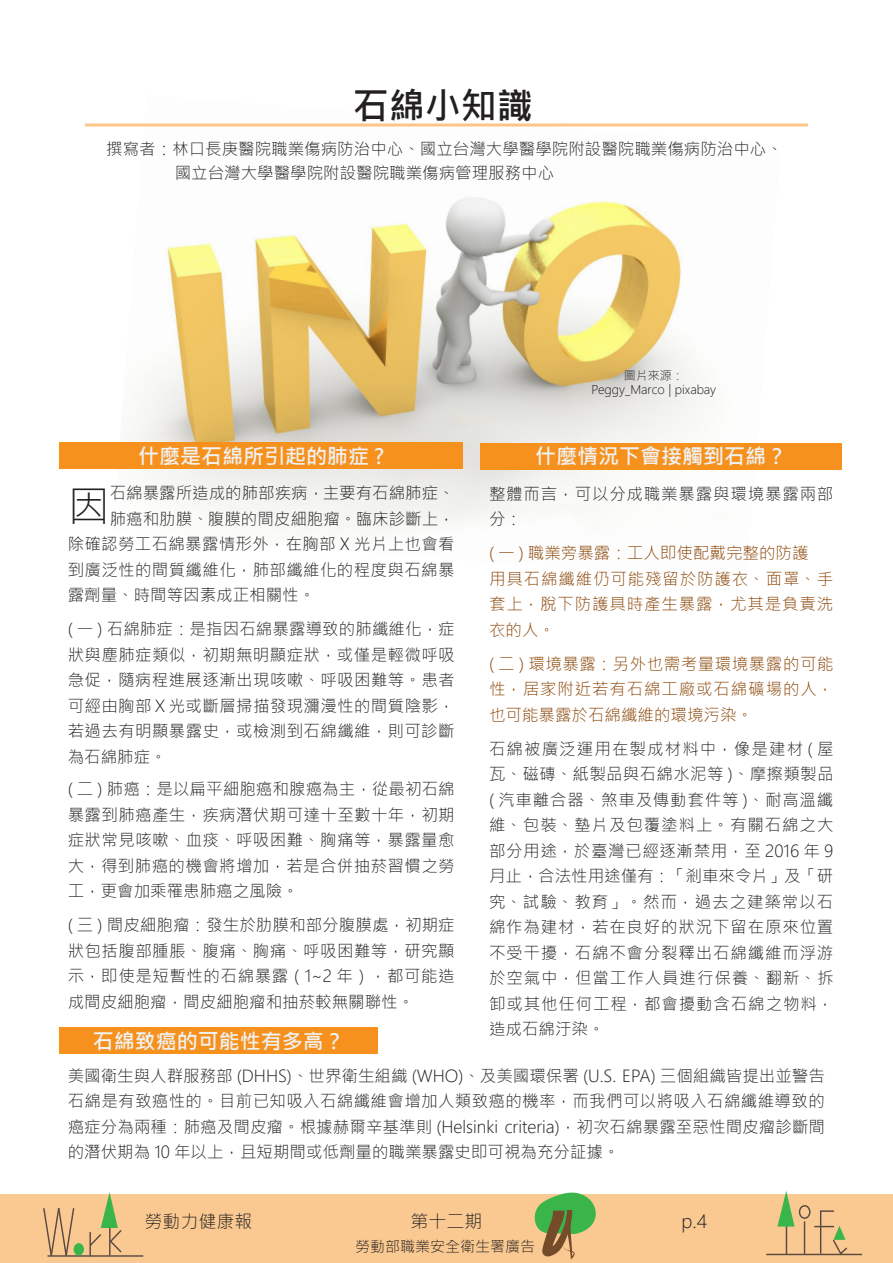
<style>
.page{position:relative;width:893px;height:1263px;background:#fff}
.page>*{position:absolute;margin:0;border:0;box-sizing:border-box;transform-origin:0 0}
.段落樣式4{font:300 42px "Microsoft Jheng Hei";color:#231f20}
.段落樣式1{font:700 36px "Microsoft Jheng Hei";color:#231f20}
.段落樣式1-2{font:700 21px "Microsoft Jheng Hei";color:#f0f1f2}
.段落樣式1-3{font:300 18px "Microsoft Jheng Hei";color:#231f20}
.段落樣式4-2{font:300 16.5px/25.5px "Microsoft Jheng Hei";letter-spacing:.02em;color:#231f20;text-align:justify}
.段落樣式4-3{font:300 16.5px/25.5px "Microsoft Jheng Hei";letter-spacing:.05em;color:#884100}
.段落樣式1-4{font:300 16.5px "Microsoft Jheng Hei";color:#231f20}
.段落樣式4-4{font:300 16.5px "Microsoft Jheng Hei";color:#231f20}
.段落樣式4-5{font:300 16.5px/25.5px "Microsoft Jheng Hei";letter-spacing:.05em;color:#231f20}
.段落樣式1-5{font:300 15px "Microsoft Jheng Hei";color:#231f20}
.段落樣式3{font:300 12px "Microsoft Jheng Hei";color:#231f20}
</style>
<div class="page">
<img style="left:112px;top:126px;width:669px;height:404px">
<hr style="left:85px;top:123px;width:723px;height:3px;background:#f6911e">
<div style="left:59px;top:442px;width:404px;height:27px;background:#f6911e"></div>
<div style="left:480px;top:443px;width:362px;height:26px;background:#f6911e"></div>
<div style="left:59px;top:1027px;width:319px;height:27px;background:#f6911e"></div>
<div style="left:0;top:1195px;width:893px;height:68px;background:#fac991"></div>
<hr style="left:786px;top:1217px;width:1px;height:37px;background:#594a42">
<hr style="left:804px;top:1221px;width:1px;height:33px;background:#594a42">
<div style="left:799px;top:1205px;width:11px;height:14px;border:1px solid #594a42;border-radius:50%"></div>
<hr style="left:766px;top:1254px;width:96px;height:1px;background:#594a42">
<hr style="left:48px;top:1255px;width:95px;height:2px;background:#594a42">
<svg style="left:43px;top:1208px;width:32px;height:49px"></svg>
<div style="left:74px;top:1243px;width:10px;height:12px;background:#39b54a;border-radius:50%"></div>
<hr style="left:89px;top:1232px;width:2px;height:24px;background:#594a42">
<hr style="left:109px;top:1219px;width:2px;height:36px;background:#594a42">
<svg style="left:88px;top:1192px;width:35px;height:62px"></svg>
<svg style="left:777px;top:1191px;width:17px;height:35px"></svg>
<svg style="left:814px;top:1210px;width:35px;height:46px"></svg>
<svg style="left:531px;top:1192px;width:79px;height:67px"></svg>
<p class="段落樣式1" style="left:353px;top:83px;width:181px">石綿小知識</p>
<p class="段落樣式1-4" style="left:106px;top:138px;width:678px">撰寫者：林口長庚醫院職業傷病防治中心、國立台灣大學醫學院附設醫院職業傷病防治中心、</p>
<p class="段落樣式1-4" style="left:175px;top:162px;width:381px">國立台灣大學醫學院附設醫院職業傷病管理服務中心</p>
<p class="段落樣式1-2" style="left:138px;top:443px;width:248px">什麼是石綿所引起的肺症 ?</p>
<p class="段落樣式3" style="left:624px;top:368px;width:61px">圖片來源：</p>
<p class="段落樣式3" style="left:591px;top:382px;width:126px">Peggy_Marco | pixabay</p>
<p class="段落樣式1-2" style="left:535px;top:443px;width:254px">什麼情況下會接觸到石綿？</p>
<p class="段落樣式4" style="left:68px;top:480px;width:43px">因</p>
<p class="段落樣式4-4" style="left:110px;top:482px;width:346px">石綿暴露所造成的肺部疾病，主要有石綿肺症、</p>
<p class="段落樣式4-5" style="left:489px;top:481px;width:346px">整體而言，可以分成職業暴露與環境暴露兩部分：</p>
<p class="段落樣式4-3" style="left:489px;top:540px;width:346px">( 一 ) 職業旁暴露：工人即使配戴完整的防護<br>用具石綿纖維仍可能殘留於防護衣、面罩、手套上，脫下防護具時產生暴露，尤其是負責洗衣的人。</p>
<p class="段落樣式4-3" style="left:489px;top:651px;width:346px;text-align:justify">( 二 ) 環境暴露：另外也需考量環境暴露的可能性，居家附近若有石綿工廠或石綿礦場的人，也可能暴露於石綿纖維的環境污染。</p>
<p class="段落樣式4-2" style="left:489px;top:736px;width:346px">石綿被廣泛運用在製成材料中，像是建材 ( 屋瓦、磁磚、紙製品與石綿水泥等 )、摩擦類製品( 汽車離合器、煞車及傳動套件等 )、耐高溫纖維、包裝、墊片及包覆塗料上。有關石綿之大部分用途，於臺灣已經逐漸禁用，至 2016 年 9月止，合法性用途僅有：「剎車來令片」及「研究、試驗、教育」。然而，過去之建築常以石綿作為建材，若在良好的狀況下留在原來位置不受干擾，石綿不會分裂釋出石綿纖維而浮游於空氣中，但當工作人員進行保養、翻新、拆卸或其他任何工程，都會擾動含石綿之物料，造成石綿汙染。</p>
<p class="段落樣式4-4" style="left:110px;top:508px;width:346px">肺癌和肋膜、腹膜的間皮細胞瘤。臨床診斷上，</p>
<p class="段落樣式4-2" style="left:68px;top:531px;width:388px">除確認勞工石綿暴露情形外，在胸部 X 光片上也會看</p>
<p class="段落樣式4-2" style="left:68px;top:557px;width:388px">到廣泛性的間質纖維化，肺部纖維化的程度與石綿暴</p>
<p class="段落樣式4-4" style="left:68px;top:584px;width:249px">露劑量、時間等因素成正相關性。</p>
<p class="段落樣式4-2" style="left:68px;top:616px;width:389px">( 一 ) 石綿肺症：是指因石綿暴露導致的肺纖維化，症狀與塵肺症類似，初期無明顯症狀，或僅是輕微呼吸急促，隨病程進展逐漸出現咳嗽、呼吸困難等。患者可經由胸部Ｘ光或斷層掃描發現瀰漫性的間質陰影，若過去有明顯暴露史，或檢測到石綿纖維，則可診斷為石綿肺症。</p>
<p class="段落樣式4-2" style="left:68px;top:776px;width:389px">( 二 ) 肺癌：是以扁平細胞癌和腺癌為主，從最初石綿暴露到肺癌產生，疾病潛伏期可達十至數十年，初期症狀常見咳嗽、血痰、呼吸困難、胸痛等，暴露量愈大，得到肺癌的機會將增加，若是合併抽菸習慣之勞工，更會加乘罹患肺癌之風險。</p>
<p class="段落樣式4-2" style="left:68px;top:912px;width:389px">( 三 ) 間皮細胞瘤：發生於肋膜和部分腹膜處，初期症狀包括腹部腫脹、腹痛、胸痛、呼吸困難等，研究顯示，即使是短暫性的石綿暴露（1~2 年），都可能造成間皮細胞瘤，間皮細胞瘤和抽菸較無關聯性。</p>
<p class="段落樣式1-2" style="left:93px;top:1028px;width:254px">石綿致癌的可能性有多高？</p>
<p class="段落樣式4-2" style="left:68px;top:1063px;width:759px">美國衛生與人群服務部 (DHHS)、世界衛生組織 (WHO)、及美國環保署 (U.S. EPA) 三個組織皆提出並警告石綿是有致癌性的。目前已知吸入石綿纖維會增加人類致癌的機率，而我們可以將吸入石綿纖維導致的癌症分為兩種：肺癌及間皮瘤。根據赫爾辛基準則 (Helsinki criteria)，初次石綿暴露至惡性間皮瘤診斷間的潛伏期為 10 年以上，且短期間或低劑量的職業暴露史即可視為充分証據。</p>
<p class="段落樣式1-3" style="left:144px;top:1210px;width:109px">勞動力健康報</p>
<p class="段落樣式1-3" style="left:410px;top:1210px;width:73px">第十二期</p>
<p class="段落樣式1-3" style="left:682px;top:1210px;width:27px">p.4</p>
<p class="段落樣式1-5" style="left:355px;top:1237px;width:181px">勞動部職業安全衛生署廣告</p>
</div>
